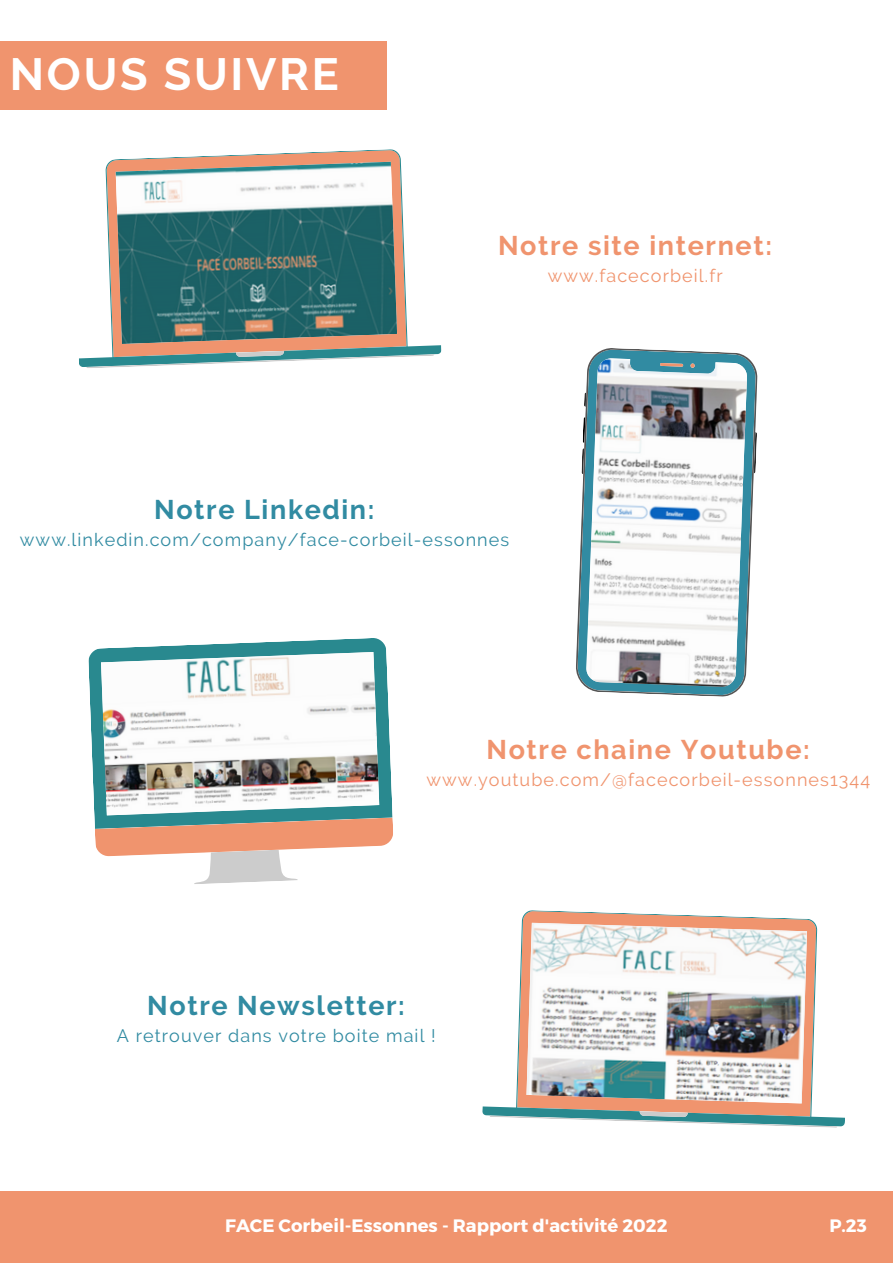
<style>
.page{position:relative;width:893px;height:1264px;background:#fff}
.page>*{position:absolute;margin:0;border:0;box-sizing:border-box;transform-origin:0 0}
.t1{font:700 45px "Raleway";letter-spacing:.06em;color:#fff}
.t2{font:700 27px "Raleway";letter-spacing:.06em;color:#f0946e}
.t3{font:700 27px "Raleway";letter-spacing:.06em;color:#318ba2}
.t4{font:18px "Raleway";letter-spacing:.06em;color:#318ba2}
.t5{font:18px "Raleway";letter-spacing:.06em;color:#f0946e}
.t6{font:700 18px "Montserrat";color:#fff}
</style>
<div class="page">
<div style="left:0;top:1190px;width:892px;height:72px;background:#f0946e"></div>
<div style="left:0;top:41px;width:386px;height:68px;background:#f0946e"></div>
<svg style="left:482px;top:910px;width:363px;height:216px"></svg>
<svg style="left:489px;top:1111px;width:348px;height:16px"></svg>
<img style="left:526px;top:922px;width:281px;height:181px">
<svg style="left:576px;top:348px;width:181px;height:349px"></svg>
<svg style="left:79px;top:149px;width:362px;height:218px"></svg>
<svg style="left:86px;top:351px;width:348px;height:17px"></svg>
<img style="left:116px;top:162px;width:281px;height:182px">
<svg style="left:88px;top:638px;width:304px;height:187px;fill:#29898f"></svg>
<svg style="left:95px;top:817px;width:298px;height:67px"></svg>
<img style="left:101px;top:652px;width:278px;height:163px">
<p class="t1" style="left:10px;top:48px;width:330px">NOUS SUIVRE</p>
<p class="t2" style="left:498px;top:229px;width:275px">Notre site internet:</p>
<p class="t5" style="left:547px;top:265px;width:176px">www.facecorbeil.fr</p>
<p class="t3" style="left:154px;top:493px;width:222px">Notre Linkedin:</p>
<p class="t4" style="left:20px;top:529px;width:491px">www.linkedin.com/company/face-corbeil-essonnes</p>
<p class="t2" style="left:486px;top:734px;width:325px">Notre chaine Youtube:</p>
<p class="t5" style="left:426px;top:769px;width:445px">www.youtube.com/@facecorbeil-essonnes1344</p>
<p class="t3" style="left:147px;top:989px;width:259px">Notre Newsletter:</p>
<p class="t4" style="left:117px;top:1025px;width:320px">A retrouver dans votre boite mail !</p>
<p class="t6" style="left:225px;top:1213px;width:444px">FACE Corbeil-Essonnes - Rapport d'activité 2022</p>
<p class="t6" style="left:829px;top:1213px;width:39px">P.23</p>
</div>
